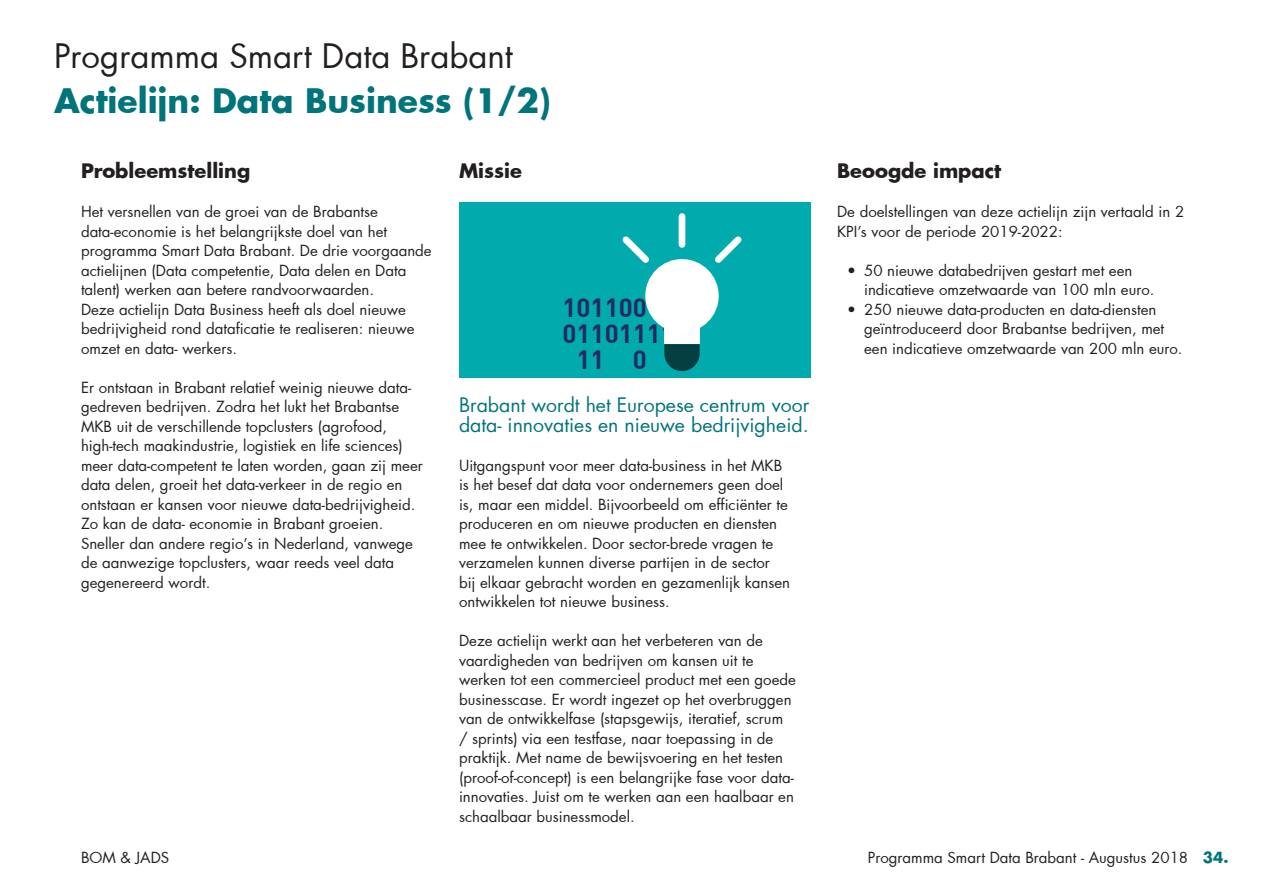
<style>
.page{position:relative;width:1263px;height:893px;background:#fff}
.page>*{position:absolute;margin:0;border:0;box-sizing:border-box;transform-origin:0 0}
.t1{font:700 33px "Futura";color:#00747b}
.t2{font:33px "Futura";color:#231f20}
.t3{font:700 25.8px/25.8px "DIN";color:#242b63;text-align:center}
.t4{font:19.5px/19.5px "Futura";color:#00747b}
.t5{font:700 19.5px "Futura";color:#231f20}
.t6{font:15px/19.5px "Futura";color:#231f20}
.t7{font:700 15px "Futura";color:#00747b}
</style>
<div class="page">
<div style="left:459px;top:203px;width:351px;height:175px;background:#00aaad"></div>
<div style="left:645px;top:259px;width:74px;height:74px;background:#fff;border-radius:50%"></div>
<div style="left:664px;top:311px;width:36px;height:33px;background:#fff"></div>
<svg style="left:664px;top:344px;width:36px;height:27px"></svg>
<svg style="left:622px;top:213px;width:120px;height:56px"></svg>
<p class="t2" style="left:54px;top:33px;width:460px">Programma Smart Data Brabant</p>
<p class="t1" style="left:54px;top:78px;width:498px">Actielijn: Data Business (1/2)</p>
<p class="t5" style="left:81px;top:157px;width:171px">Probleemstelling</p>
<p class="t6" style="left:81px;top:202px;width:352px">Het versnellen van de groei van de Brabantse data-economie is het belangrijkste doel van het programma Smart Data Brabant. De drie voorgaande actielijnen (Data competentie, Data delen en Data talent) werken aan betere randvoorwaarden.<br>Deze actielijn Data Business heeft als doel nieuwe bedrijvigheid rond dataficatie te realiseren: nieuwe omzet en data- werkers.</p>
<p class="t6" style="left:81px;top:377px;width:343px">Er ontstaan in Brabant relatief weinig nieuwe data&shy;gedreven bedrijven. Zodra het lukt het Brabantse MKB uit de verschillende topclusters (agrofood, high-tech maakindustrie, logistiek en life sciences) meer data-competent te laten worden, gaan zij meer data delen, groeit het data-verkeer in de regio en ontstaan er kansen voor nieuwe data-bedrijvigheid.<br>Zo kan de data- economie in Brabant groeien.<br>Sneller dan andere regio’s in Nederland, vanwege de aanwezige topclusters, waar reeds veel data gegenereerd wordt.</p>
<p class="t6" style="left:81px;top:848px;width:90px">BOM &amp; JADS</p>
<p class="t5" style="left:459px;top:157px;width:64px">Missie</p>
<h2 class="t3" style="left:563px;top:294px;width:114px">10110010<br>01101111<br>11 0</h2>
<p class="t4" style="left:459px;top:395px;width:352px">Brabant wordt het Europese centrum voor data- innovaties en nieuwe bedrijvigheid.</p>
<p class="t6" style="left:459px;top:455px;width:332px">Uitgangspunt voor meer data-business in het MKB is het besef dat data voor ondernemers geen doel is, maar een middel. Bijvoorbeeld om efficiënter te produceren en om nieuwe producten en diensten mee te ontwikkelen. Door sector-brede vragen te verzamelen kunnen diverse partijen in de sector bij elkaar gebracht worden en gezamenlijk kansen ontwikkelen tot nieuwe business.</p>
<p class="t6" style="left:459px;top:631px;width:338px">Deze actielijn werkt aan het verbeteren van de vaardigheden van bedrijven om kansen uit te werken tot een commercieel product met een goede businesscase. Er wordt ingezet op het overbruggen van de ontwikkelfase (stapsgewijs, iteratief, scrum<br>/ sprints) via een testfase, naar toepassing in de praktijk. Met name de bewijsvoering en het testen (proof-of-concept) is een belangrijke fase voor data&shy;innovaties. Juist om te werken aan een haalbaar en schaalbaar businessmodel.</p>
<p class="t5" style="left:837px;top:157px;width:166px">Beoogde impact</p>
<p class="t6" style="left:837px;top:202px;width:349px">De doelstellingen van deze actielijn zijn vertaald in 2<br>KPI’s voor de periode 2019-2022:</p>
<p class="t6" style="left:864px;top:260px;width:292px;text-indent:-17px">• 50 nieuwe databedrijven gestart met een indicatieve omzetwaarde van 100 mln euro.</p>
<p class="t6" style="left:864px;top:299px;width:320px;text-indent:-17px">• 250 nieuwe data-producten en data-diensten geïntroduceerd door Brabantse bedrijven, met een indicatieve omzetwaarde van 200 mln euro.</p>
<p class="t6" style="left:868px;top:848px;width:322px">Programma Smart Data Brabant - Augustus 2018</p>
<p class="t7" style="left:1203px;top:847px;width:27px">34.</p>
</div>
